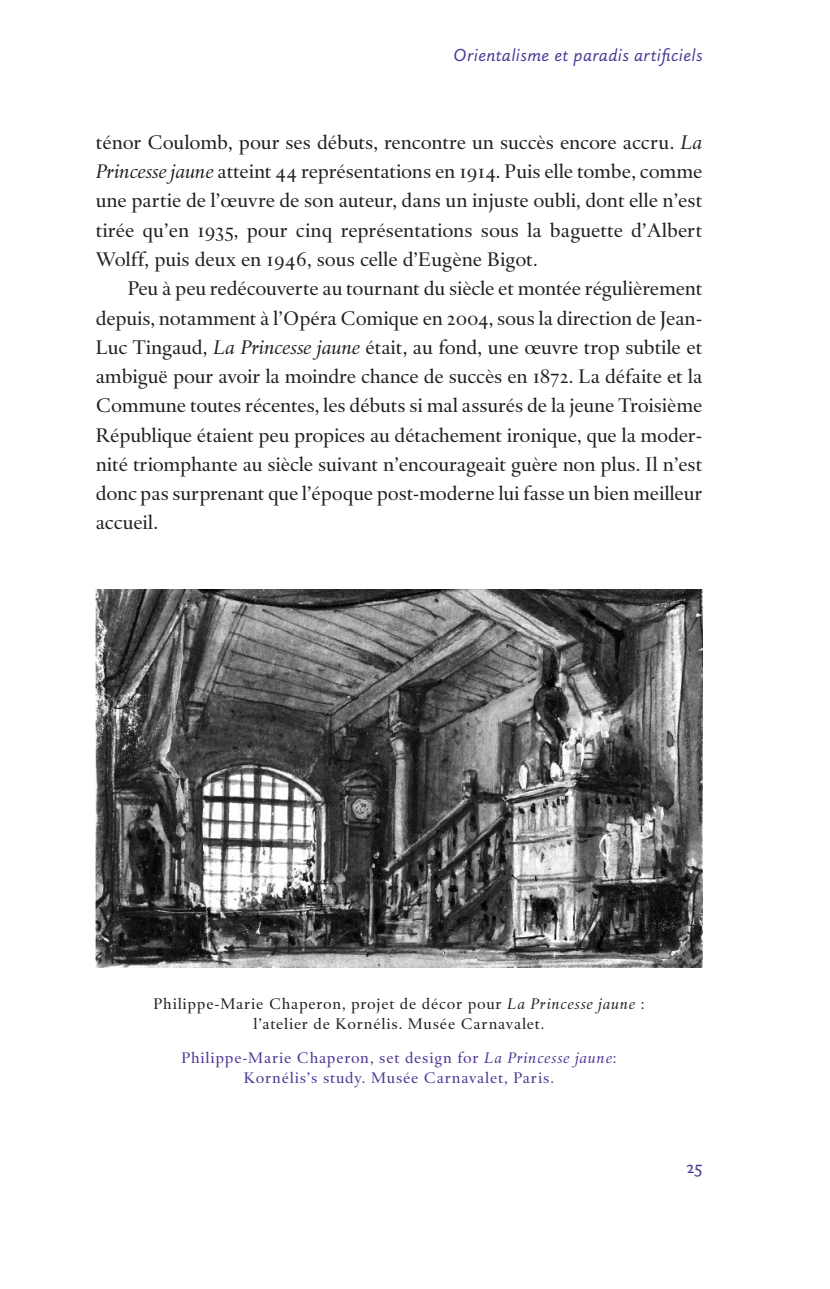
<style>
.page{position:relative;width:830px;height:1289px;background:#fff}
.page>*{position:absolute;margin:0;border:0;box-sizing:border-box;transform-origin:0 0}
.t1{font:20.25px/29.2px "DTL Haarlemmer SD";letter-spacing:-.005em;color:#231f20;text-align:justify}
.t2{font:italic 18px "DTL Haarlemmer SD Sans";letter-spacing:.025em;color:#4d3595}
.t3{font:18px "DTL Haarlemmer D Sans Caps";color:#4d3595}
.t4{font:15.75px/20.2px "DTL Haarlemmer SD";letter-spacing:.05em;color:#231f20;text-align:center}
.t5{font:15.75px/20.2px "DTL Haarlemmer SD";letter-spacing:.05em;color:#4d3595;text-align:center}
.s1{font-style:italic}
</style>
<div class="page">
<img style="left:96px;top:589px;width:606px;height:378px">
<p class="t2" style="left:453px;top:44px;width:250px">Orientalisme et paradis artificiels</p>
<p class="t1" style="left:96px;top:127px;width:607px">ténor Coulomb, pour ses débuts, rencontre un succès encore accru. <span class="s1">La Princesse jaune</span> atteint 44 représentations en 1914. Puis elle tombe, comme une partie de l’œuvre de son auteur, dans un injuste oubli, dont elle n’est tirée qu’en 1935, pour cinq représentations sous la baguette d’Albert Wolff, puis deux en 1946, sous celle d’Eugène Bigot.</p>
<p class="t1" style="left:96px;top:274px;width:607px;text-indent:32px">Peu à peu redécouverte au tournant du siècle et montée régulièrement depuis, notamment à l’Opéra Comique en 2004, sous la direction de Jean-Luc Tingaud, <span class="s1">La Princesse jaune</span> était, au fond, une œuvre trop subtile et ambiguë pour avoir la moindre chance de succès en 1872. La défaite et la Commune toutes récentes, les débuts si mal assurés de la jeune Troisième République étaient peu propices au détachement ironique, que la moder&shy;nité triomphante au siècle suivant n’encourageait guère non plus. Il n’est donc pas surprenant que l’époque post-moderne lui fasse un bien meilleur accueil.</p>
<p class="t4" style="left:153px;top:993px;width:492px">Philippe-Marie Chaperon, projet de décor pour <span class="s1">La Princesse jaune</span> : l’atelier de Kornélis. Musée Carnavalet.</p>
<p class="t5" style="left:181px;top:1047px;width:436px">Philippe-Marie Chaperon, set design for <span class="s1">La Princesse jaune</span>:<br>Kornélis’s study. Musée Carnavalet, Paris.</p>
<p class="t3" style="left:686px;top:1156px;width:17px">25</p>
</div>
